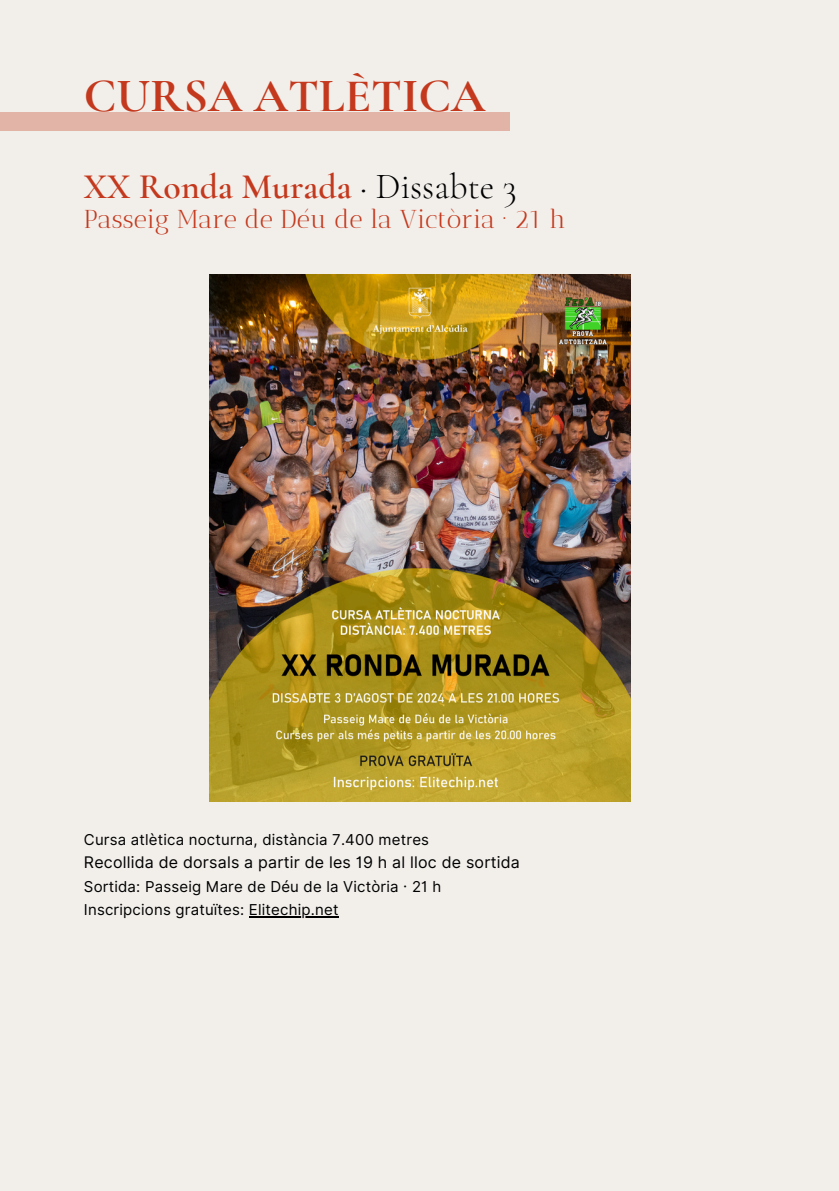
<style>
.page{position:relative;width:839px;height:1191px;background:#fff}
.page>*{position:absolute;margin:0;border:0;box-sizing:border-box;transform-origin:0 0}
.t1{font:700 47.8px "Cormorant Garamond";color:#c4391d}
.t2{font:600 35.8px "Cormorant Garamond";color:#c4391d}
.t3{font:25.8px "Antic Didone";color:#c4391d}
.t4{font:16px "Inter";letter-spacing:.01em;color:#000}
.t5{font:15px "Inter";letter-spacing:.01em;color:#000}
.s1{font-weight:400;color:#000}
.s2{font-weight:300;color:#000}
</style>
<div class="page">
<div style="left:0;top:0;width:838px;height:1191px;background:#f2efeb"></div>
<div style="left:0;top:112px;width:509px;height:18px;background:#e2b3a7"></div>
<img style="left:209px;top:275px;width:421px;height:526px">
<hr style="left:249px;top:916px;width:89px;height:1px;background:#000">
<h2 class="t1" style="left:84px;top:67px;width:403px">CURSA ATLÈTICA</h2>
<p class="t2" style="left:84px;top:165px;width:434px">XX Ronda Murada <span class="s1">·</span> <span class="s2">Dissabte 3</span></p>
<p class="t3" style="left:84px;top:203px;width:483px">Passeig Mare de Déu de la Victòria · 21 h</p>
<p class="t5" style="left:84px;top:830px;width:346px">Cursa atlètica nocturna, distància 7.400 metres</p>
<p class="t4" style="left:84px;top:853px;width:437px">Recollida de dorsals a partir de les 19 h al lloc de sortida</p>
<p class="t5" style="left:84px;top:878px;width:359px">Sortida: Passeig Mare de Déu de la Victòria · 21 h</p>
<p class="t5" style="left:84px;top:900px;width:256px">Inscripcions gratuïtes: Elitechip.net</p>
</div>
